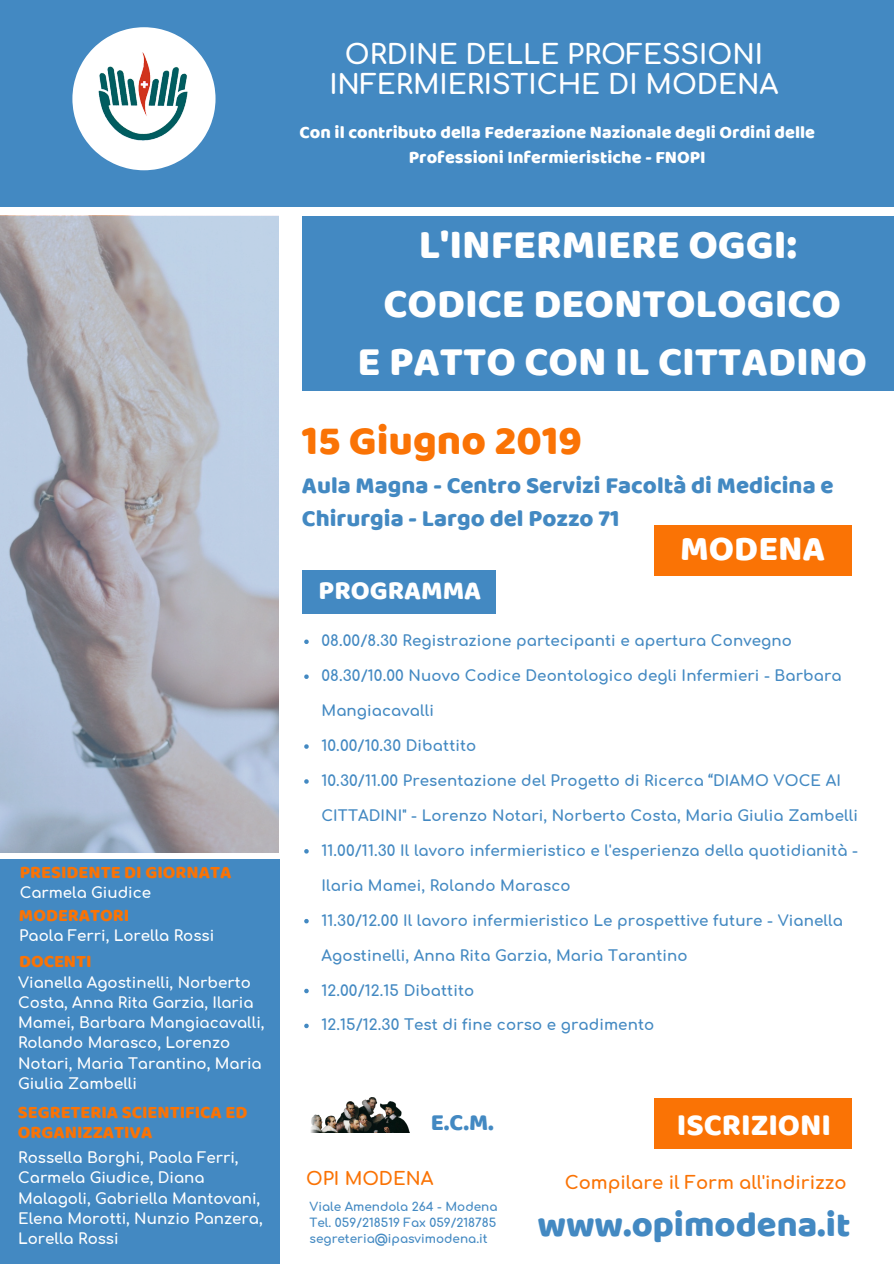
<style>
.page{position:relative;width:894px;height:1264px;background:#fff}
.page>*{position:absolute;margin:0;border:0;box-sizing:border-box;transform-origin:0 0}
.t1{font:42px/58.5px "Baloo Thambi";color:#fff;text-align:center}
.t2{font:42px "Baloo Thambi";color:#fa7305}
.t3{font:36px "Baloo Thambi";color:#4389c2}
.t4{font:36px "Baloo Thambi";color:#fff}
.t5{font:31.5px "Baloo Thambi";color:#fff}
.t6{font:700 27px/30.5px "Comfortaa";color:#fff;text-align:center}
.t7{font:27px "Baloo Thambi";color:#fff}
.t8{font:24px/33px "Baloo Thambi";color:#4389c2}
.t9{font:18px/24.8px "Baloo Thambi";color:#fff;text-align:center}
.t10{font:18px/20.2px "Baloo Thambi";color:#fa7305}
.t11{font:700 18px "Comfortaa";color:#fa7305}
.t12{font:700 15px "Comfortaa";letter-spacing:.01em;color:#4389c2}
.t13{font:700 15px/20.2px "Comfortaa";color:#fff}
.t14{font:700 12px/16.2px "Comfortaa";color:#4389c2;text-align:justify}
</style>
<div class="page">
<div style="left:302px;top:216px;width:591px;height:174px;background:#4389c2"></div>
<div style="left:0;top:858px;width:279px;height:405px;background:#4389c2"></div>
<div style="left:0;top:0;width:893px;height:206px;background:#4389c2"></div>
<div style="left:654px;top:525px;width:197px;height:51px;background:#fa7305"></div>
<svg style="left:72px;top:27px;width:143px;height:143px"></svg>
<img style="left:96px;top:49px;width:95px;height:95px">
<div style="left:302px;top:570px;width:193px;height:44px;background:#4389c2"></div>
<svg style="left:304px;top:639px;width:4px;height:5px"></svg>
<svg style="left:304px;top:674px;width:4px;height:5px"></svg>
<svg style="left:304px;top:744px;width:4px;height:4px"></svg>
<svg style="left:304px;top:779px;width:4px;height:4px"></svg>
<svg style="left:304px;top:849px;width:4px;height:4px"></svg>
<svg style="left:304px;top:918px;width:4px;height:5px"></svg>
<svg style="left:304px;top:988px;width:4px;height:5px"></svg>
<svg style="left:304px;top:1023px;width:4px;height:5px"></svg>
<div style="left:654px;top:1097px;width:197px;height:51px;background:#fa7305"></div>
<img style="left:310px;top:1097px;width:99px;height:35px">
<svg style="left:0;top:216px;width:279px;height:636px;background:#acb1be"></svg>
<p class="t10" style="left:20px;top:863px;width:213px">PRESIDENTE DI GIORNATA</p>
<p class="t13" style="left:20px;top:882px;width:133px">Carmela Giudice</p>
<p class="t10" style="left:19px;top:905px;width:112px">MODERATORI</p>
<p class="t13" style="left:19px;top:926px;width:196px">Paola Ferri, Lorella Rossi</p>
<p class="t13" style="left:18px;top:972px;width:248px">Vianella Agostinelli, Norberto<br>Costa, Anna Rita Garzia, Ilaria<br>Mamei, Barbara Mangiacavalli,<br>Rolando Marasco, Lorenzo<br>Notari, Maria Tarantino, Maria<br>Giulia Zambelli</p>
<p class="t10" style="left:19px;top:951px;width:74px">DOCENTI</p>
<p class="t10" style="left:18px;top:1102px;width:231px">SEGRETERIA SCIENTIFICA ED<br>ORGANIZZATIVA</p>
<p class="t13" style="left:18px;top:1148px;width:246px">Rossella Borghi, Paola Ferri,<br>Carmela Giudice, Diana<br>Malagoli, Gabriella Mantovani,<br>Elena Morotti, Nunzio Panzera,<br>Lorella Rossi</p>
<h3 class="t6" style="left:329px;top:40px;width:450px">ORDINE DELLE PROFESSIONI<br>INFERMIERISTICHE DI MODENA</h3>
<p class="t9" style="left:299px;top:121px;width:516px">Con il contributo della Federazione Nazionale degli Ordini delle<br>Professioni Infermieristiche - FNOPI</p>
<h1 class="t1" style="left:357px;top:217px;width:510px">L'INFERMIERE OGGI:<br>CODICE DEONTOLOGICO<br>E PATTO CON IL CITTADINO</h1>
<h1 class="t2" style="left:302px;top:410px;width:281px">15 Giugno 2019</h1>
<h3 class="t8" style="left:302px;top:470px;width:533px">Aula Magna - Centro Servizi Facoltà di Medicina e<br>Chirurgia - Largo del Pozzo 71</h3>
<h2 class="t4" style="left:680px;top:522px;width:146px">MODENA</h2>
<h3 class="t7" style="left:318px;top:571px;width:164px">PROGRAMMA</h3>
<p class="t12" style="left:321px;top:633px;width:472px">08.00/8.30 Registrazione partecipanti e apertura Convegno</p>
<p class="t12" style="left:321px;top:668px;width:521px">08.30/10.00 Nuovo Codice Deontologico degli Infermieri - Barbara</p>
<p class="t12" style="left:321px;top:703px;width:114px">Mangiacavalli</p>
<p class="t12" style="left:321px;top:737px;width:156px">10.00/10.30 Dibattito</p>
<p class="t12" style="left:321px;top:772px;width:521px">10.30/11.00 Presentazione del Progetto di Ricerca “DIAMO VOCE AI</p>
<p class="t12" style="left:321px;top:807px;width:538px">CITTADINI" - Lorenzo Notari, Norberto Costa, Maria Giulia Zambelli</p>
<p class="t12" style="left:321px;top:842px;width:538px">11.00/11.30 Il lavoro infermieristico e l'esperienza della quotidianità -</p>
<p class="t12" style="left:321px;top:877px;width:250px">Ilaria Mamei, Rolando Marasco</p>
<p class="t12" style="left:321px;top:912px;width:523px">11.30/12.00 Il lavoro infermieristico Le prospettive future - Vianella</p>
<p class="t12" style="left:321px;top:947px;width:367px">Agostinelli, Anna Rita Garzia, Maria Tarantino</p>
<p class="t12" style="left:321px;top:982px;width:154px">12.00/12.15 Dibattito</p>
<p class="t12" style="left:321px;top:1017px;width:334px">12.15/12.30 Test di fine corso e gradimento</p>
<h3 class="t8" style="left:430px;top:1106px;width:65px">E.C.M.</h3>
<p class="t11" style="left:306px;top:1168px;width:129px">OPI MODENA</p>
<p class="t14" style="left:309px;top:1198px;width:189px">Viale Amendola 264 - Modena Tel. 059/218519 Fax 059/218785 segreteria@ipasvimodena.it</p>
<h3 class="t5" style="left:676px;top:1101px;width:156px">ISCRIZIONI</h3>
<p class="t11" style="left:564px;top:1173px;width:283px">Compilare il Form all'indirizzo</p>
<h2 class="t3" style="left:537px;top:1197px;width:314px">www.opimodena.it</h2>
</div>
